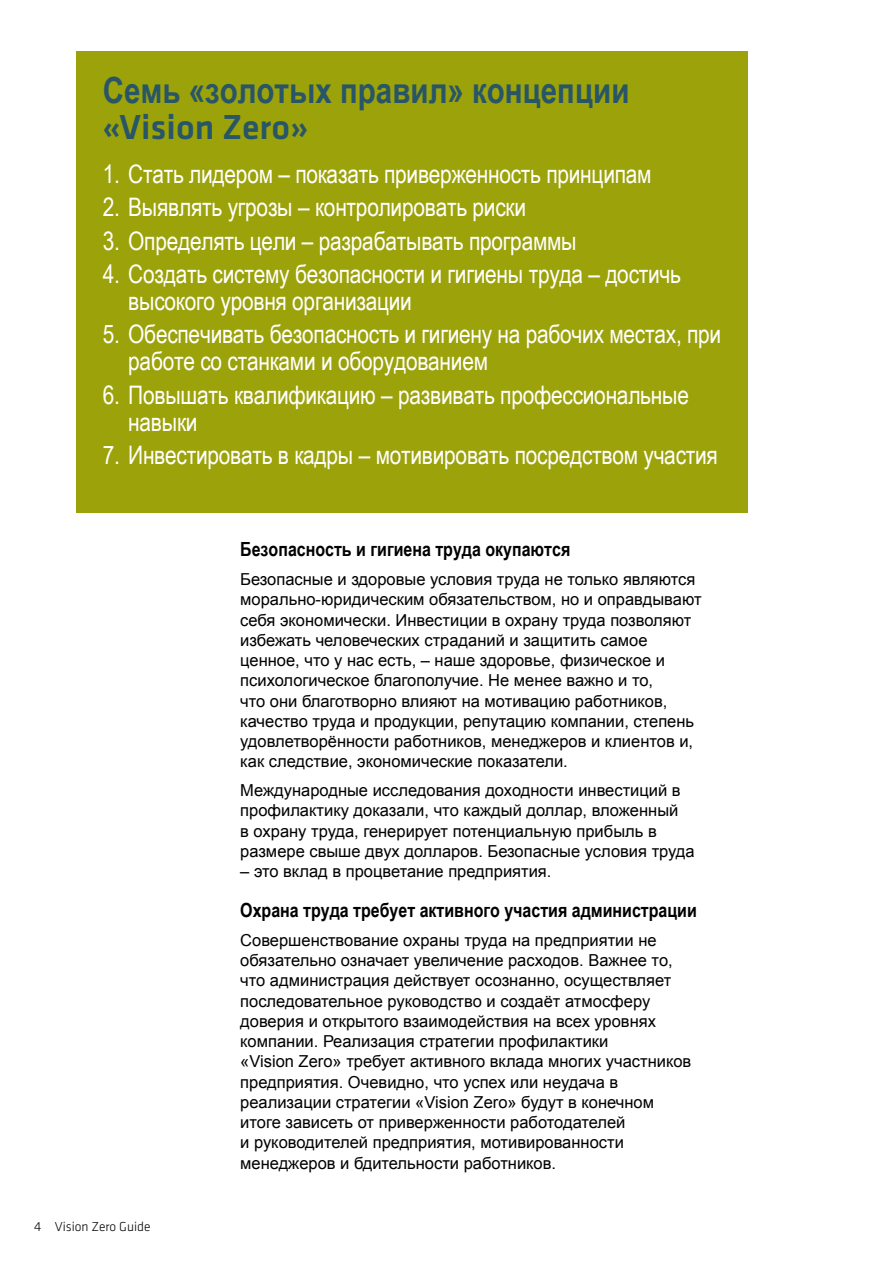
<style>
.page{position:relative;width:893px;height:1263px;background:#fff}
.page>*{position:absolute;margin:0;border:0;box-sizing:border-box;transform-origin:0 0}
.t1{font:700 36px "Arial Narrow";color:#295667}
.t2{font:500 36px "Klavika";color:#295667}
.t3{font:25.5px/27px "Arial Narrow";letter-spacing:-.01em;color:#fff}
.t4{font:700 19.5px "Arial Narrow";color:#000}
.t5{font:16.5px/20.2px "Arial";color:#000}
.t6{font:300 13.5px "Klavika";color:#000}
</style>
<div class="page">
<div style="left:77px;top:51px;width:671px;height:461px;background:#9ca20a"></div>
<h1 class="t1" style="left:103px;top:63px;width:528px">Семь «золотых правил» концепции</h1>
<h1 class="t2" style="left:103px;top:102px;width:207px">«Vision Zero»</h1>
<h2 class="t3" style="left:103px;top:159px;width:550px">1. Стать лидером – показать приверженность принципам</h2>
<h2 class="t3" style="left:103px;top:193px;width:425px">2. Выявлять угрозы – контролировать риски</h2>
<h2 class="t3" style="left:103px;top:226px;width:476px">3. Определять цели – разрабатывать программы</h2>
<h2 class="t3" style="left:128px;top:259px;width:554px;text-indent:-26px">4. Создать систему безопасности и гигиены труда – достичь высокого уровня организации</h2>
<h2 class="t3" style="left:128px;top:320px;width:594px;text-indent:-26px">5. Обеспечивать безопасность и гигиену на рабочих местах, при работе со станками и оборудованием</h2>
<h2 class="t3" style="left:128px;top:380px;width:562px;text-indent:-26px">6. Повышать квалификацию – развивать профессиональные навыки</h2>
<h2 class="t3" style="left:103px;top:441px;width:617px">7. Инвестировать в кадры – мотивировать посредством участия</h2>
<p class="t6" style="left:34px;top:1218px;width:118px">4 Vision Zero Guide</p>
<p class="t4" style="left:240px;top:535px;width:332px">Безопасность и гигиена труда окупаются</p>
<p class="t5" style="left:240px;top:569px;width:463px">Безопасные и здоровые условия труда не только являются морально-юридическим обязательством, но и оправдывают себя экономически. Инвестиции в охрану труда позволяют избежать человеческих страданий и защитить самое ценное, что у нас есть, – наше здоровье, физическое и психологическое благополучие. Не менее важно и то,<br>что они благотворно влияют на мотивацию работников, качество труда и продукции, репутацию компании, степень удовлетворённости работников, менеджеров и клиентов и, как следствие, экономические показатели.</p>
<p class="t5" style="left:240px;top:780px;width:456px">Международные исследования доходности инвестиций в профилактику доказали, что каждый доллар, вложенный<br>в охрану труда, генерирует потенциальную прибыль в размере свыше двух долларов. Безопасные условия труда</p>
<p class="t5" style="left:240px;top:861px;width:313px">– это вклад в процветание предприятия.</p>
<p class="t4" style="left:240px;top:895px;width:458px">Охрана труда требует активного участия администрации</p>
<p class="t5" style="left:240px;top:930px;width:453px">Совершенствование охраны труда на предприятии не обязательно означает увеличение расходов. Важнее то, что администрация действует осознанно, осуществляет последовательное руководство и создаёт атмосферу доверия и открытого взаимодействия на всех уровнях компании. Реализация стратегии профилактики<br>«Vision Zero» требует активного вклада многих участников предприятия. Очевидно, что успех или неудача в реализации стратегии «Vision Zero» будут в конечном итоге зависеть от приверженности работодателей<br>и руководителей предприятия, мотивированности менеджеров и бдительности работников.</p>
</div>
